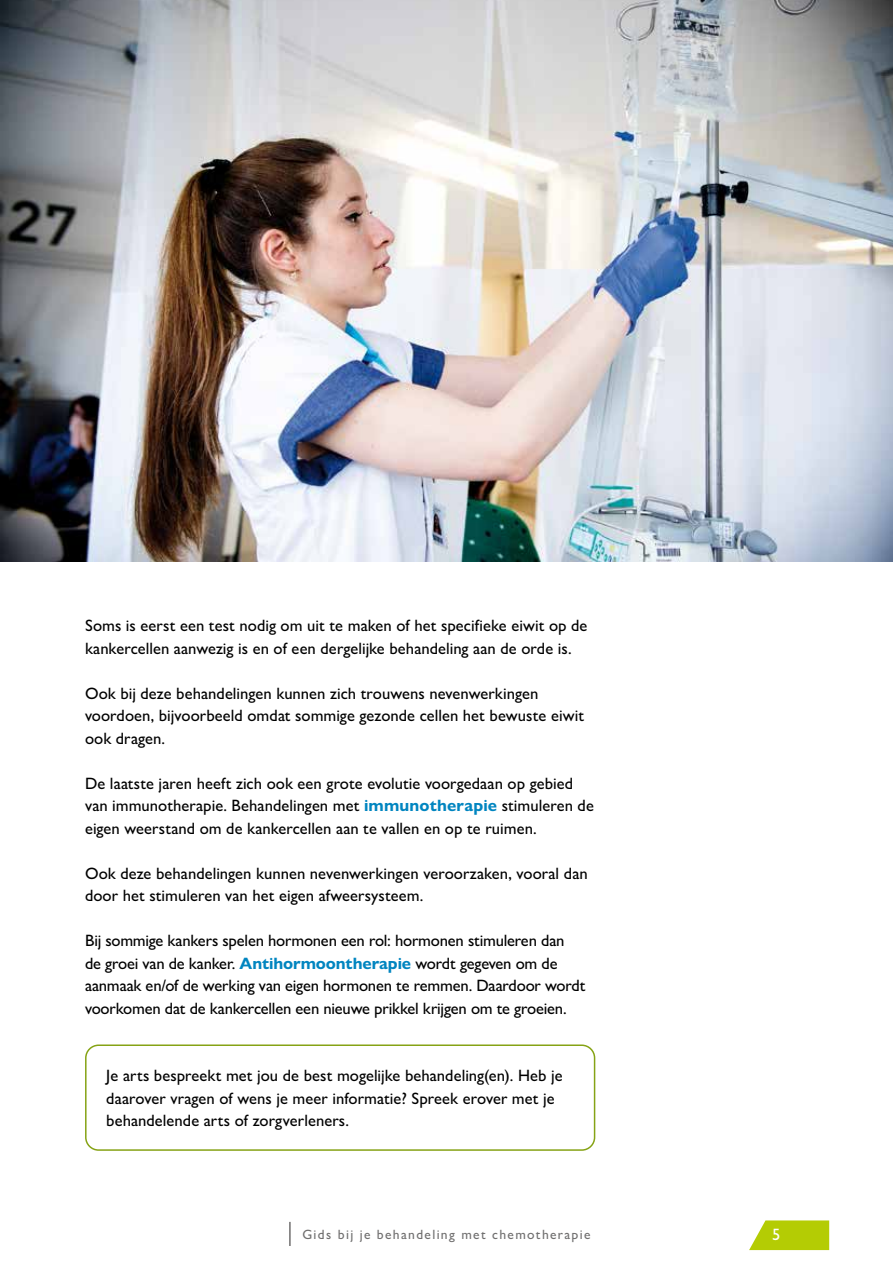
<style>
.page{position:relative;width:893px;height:1263px;background:#fff}
.page>*{position:absolute;margin:0;border:0;box-sizing:border-box;transform-origin:0 0}
.t1{font:500 16.5px/22.5px "Gill Sans Nova";color:#000}
.t2{font:500 16.5px "Gill Sans Nova";color:#fff}
.t3{font:500 13.5px "Gill Sans Nova";letter-spacing:.1em;color:#706f6f}
.s1{font-weight:700;color:#0085c0}
</style>
<div class="page">
<hr style="left:289px;top:1222px;width:2px;height:24px;background:#706f6f">
<svg style="left:749px;top:1220px;width:80px;height:30px;background:#bcd221"></svg>
<img style="left:0;top:0;width:893px;height:561px">
<div style="left:85px;top:1044px;width:510px;height:107px;border:2px solid #86a315;border-radius:13px"></div>
<p class="t1" style="left:85px;top:614px;width:504px">Soms is eerst een test nodig om uit te maken of het specifieke eiwit op de kankercellen aanwezig is en of een dergelijke behandeling aan de orde is.</p>
<p class="t1" style="left:85px;top:681px;width:501px">Ook bij deze behandelingen kunnen zich trouwens nevenwerkingen voordoen, bijvoorbeeld omdat sommige gezonde cellen het bewuste eiwit ook dragen.</p>
<p class="t1" style="left:85px;top:771px;width:510px">De laatste jaren heeft zich ook een grote evolutie voorgedaan op gebied van immunotherapie. Behandelingen met <span class="s1">immunotherapie</span> stimuleren de eigen weerstand om de kankercellen aan te vallen en op te ruimen.</p>
<p class="t1" style="left:85px;top:861px;width:504px">Ook deze behandelingen kunnen nevenwerkingen veroorzaken, vooral dan door het stimuleren van het eigen afweersysteem.</p>
<p class="t1" style="left:85px;top:929px;width:502px">Bij sommige kankers spelen hormonen een rol: hormonen stimuleren dan<br>de groei van de kanker. <span class="s1">Antihormoontherapie</span> wordt gegeven om de aanmaak en/of de werking van eigen hormonen te remmen. Daardoor wordt voorkomen dat de kankercellen een nieuwe prikkel krijgen om te groeien.</p>
<p class="t1" style="left:106px;top:1064px;width:458px">Je arts bespreekt met jou de best mogelijke behandeling(en). Heb je daarover vragen of wens je meer informatie? Spreek erover met je behandelende arts of zorgverleners.</p>
<p class="t3" style="left:302px;top:1226px;width:290px">Gids bij je behandeling met chemotherapie</p>
<p class="t2" style="left:772px;top:1224px;width:10px">5</p>
</div>
